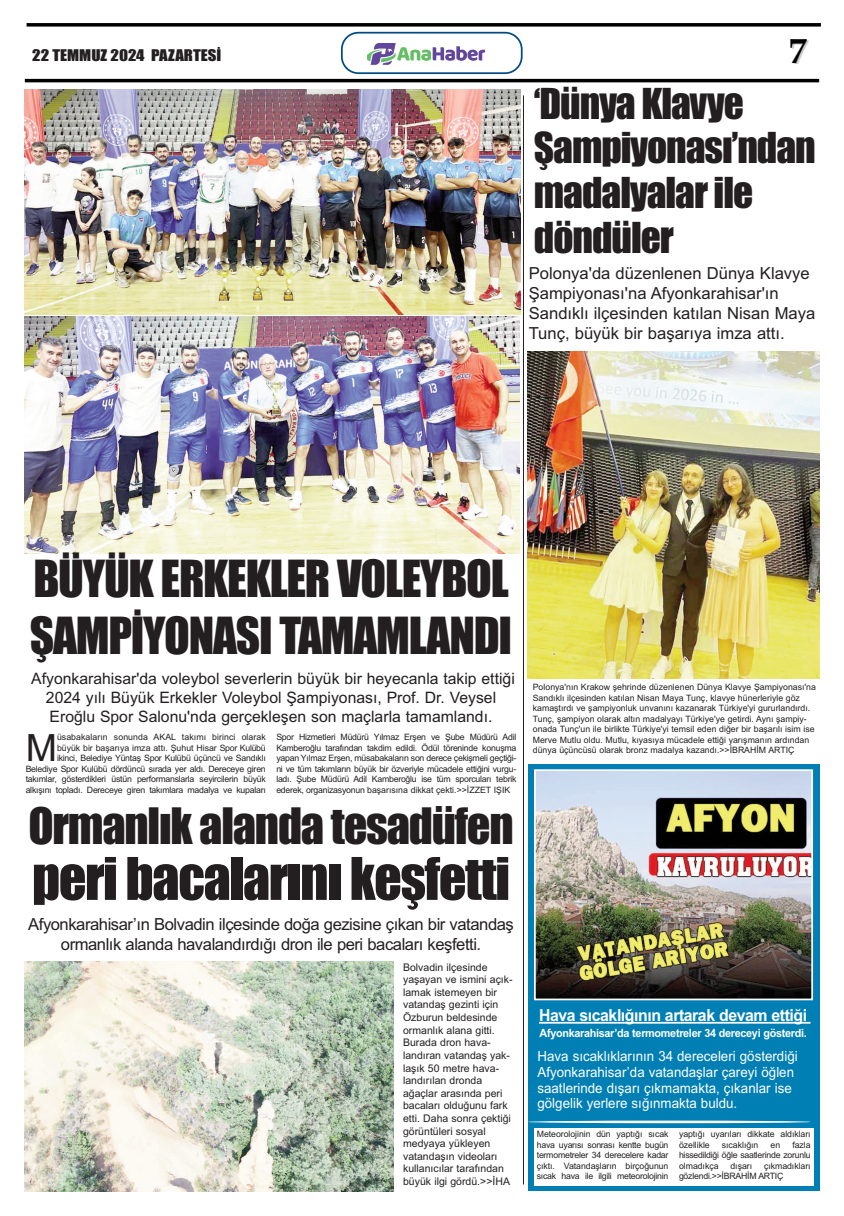
<style>
.page{position:relative;width:844px;height:1216px;background:#fff}
.page>*{position:absolute;margin:0;border:0;box-sizing:border-box;transform-origin:0 0}
.t1{font:54.25px "Impact";letter-spacing:-.025em;color:#231f20}
.t2{font:47.25px/56.7px "Impact";letter-spacing:-.025em;color:#231f20}
.t3{font:46.38px "Impact";letter-spacing:-.025em;color:#231f20}
.t4{font:39.38px/44.6px "Impact";letter-spacing:-.025em;color:#231f20}
.t5{font:37.54px "Arial";color:#231f20}
.t6{font:700 36.57px "Palatino";color:#000}
.t7{font:16.62px/19.9px "Arial";letter-spacing:-.01em;color:#231f20}
.t8{font:16.62px/19.9px "Arial";letter-spacing:-.03em;color:#231f20;text-align:center}
.t9{font:700 16.62px "Arial";letter-spacing:-.03em;color:#fff;scale:.95 1}
.t10{font:15.75px/18.9px "Arial";color:#231f20;text-align:center}
.t11{font:14.88px "Impact";color:#231f20;scale:1.13 1}
.t12{font:14px/15.8px "Arial";color:#fff;scale:.95 1}
.t13{font:700 11.38px "Arial";letter-spacing:-.03em;color:#fff;scale:.95 1}
.t14{font:10.5px/12.6px "Arial";color:#231f20}
.t15{font:8.75px/10.5px "Arial";color:#231f20;text-align:justify}
.t16{font:8.75px/10.5px "Arial";letter-spacing:-.03em;color:#231f20;text-align:right}
</style>
<div class="page">
<svg style="left:27px;top:23px;width:793px;height:4px;fill:#070707"></svg>
<hr style="left:25px;top:79px;width:794px;height:3px;background:#000">
<svg style="left:341px;top:32px;width:181px;height:42px"></svg>
<img style="left:367px;top:41px;width:117px;height:26px">
<hr style="left:523px;top:95px;width:1px;height:1089px;background:#231f20">
<img style="left:25px;top:89px;width:495px;height:464px">
<img style="left:25px;top:316px;width:494px;height:237px">
<img style="left:527px;top:352px;width:292px;height:326px">
<div style="left:527px;top:764px;width:292px;height:427px;background:#007fb4"></div>
<img style="left:537px;top:772px;width:272px;height:225px">
<div style="left:534px;top:769px;width:278px;height:231px;border:2px solid #fff"></div>
<hr style="left:539px;top:1021px;width:271px;height:2px;background:#fff">
<div style="left:534px;top:1128px;width:279px;height:58px;background:#fff"></div>
<hr style="left:527px;top:1120px;width:283px;height:3px;background:#fff;border-radius:50%">
<img style="left:25px;top:961px;width:369px;height:230px">
<h3 class="t11" style="left:32px;top:47px;width:169px">22 TEMMUZ 2024 PAZARTESİ</h3>
<h3 class="t6" style="left:788px;top:28px;width:20px">7</h3>
<h3 class="t4" style="left:534px;top:83px;width:283px">‘Dünya Klavye<br>Şampiyonası’ndan madalyalar ile döndüler</h3>
<h3 class="t7" style="left:528px;top:263px;width:288px">Polonya'da düzenlenen Dünya Klavye Şampiyonası'na Afyonkarahisar'ın Sandıklı ilçesinden katılan Nisan Maya Tunç, büyük bir başarıya imza attı.</h3>
<h2 class="t2" style="left:30px;top:552px;width:483px">BÜYÜK ERKEKLER VOLEYBOL<br>ŞAMPİYONASI TAMAMLANDI</h2>
<h3 class="t10" style="left:31px;top:669px;width:485px">Afyonkarahisar'da voleybol severlerin büyük bir heyecanla takip ettiği<br>2024 yılı Büyük Erkekler Voleybol Şampiyonası, Prof. Dr. Veysel<br>Eroğlu Spor Salonu'nda gerçekleşen son maçlarla tamamlandı.</h3>
<h3 class="t5" style="left:26px;top:726px;width:33px">M</h3>
<p class="t16" style="left:26px;top:731px;width:241px">üsabakaların sonunda AKAL takımı birinci olarak<br>büyük bir başarıya imza attı. Şuhut Hisar Spor Kulübü<br>ikinci, Belediye Yüntaş Spor Kulübü üçüncü ve Sandıklı Belediye Spor Kulübü dördüncü sırada yer aldı. Dereceye giren takımlar, gösterdikleri üstün performanslarla seyircilerin büyük alkışını topladı. Dereceye giren takımlara madalya ve kupaları</p>
<p class="t15" style="left:276px;top:731px;width:241px">Spor Hizmetleri Müdürü Yılmaz Erşen ve Şube Müdürü Adil Kamberoğlu tarafından takdim edildi. Ödül töreninde konuşma yapan Yılmaz Erşen, müsabakaların son derece çekişmeli geçtiği&shy;ni ve tüm takımların büyük bir özveriyle mücadele ettiğini vurgu&shy;ladı. Şube Müdürü Adil Kamberoğlu ise tüm sporcuları tebrik ederek, organizasyonun başarısına dikkat çekti.&gt;&gt;İZZET IŞIK</p>
<h3 class="t3" style="left:28px;top:800px;width:486px">Ormanlık alanda tesadüfen</h3>
<h1 class="t1" style="left:32px;top:849px;width:479px">peri bacalarını keşfetti</h1>
<h3 class="t8" style="left:28px;top:913px;width:487px">Afyonkarahisar’ın Bolvadin ilçesinde doğa gezisine çıkan bir vatandaş ormanlık alanda havalandırdığı dron ile peri bacaları keşfetti.</h3>
<p class="t14" style="left:403px;top:960px;width:111px">Bolvadin ilçesinde yaşayan ve ismini açık&shy;lamak istemeyen bir vatandaş gezinti için<br>Özburun beldesinde ormanlık alana gitti.<br>Burada dron hava&shy;landıran vatandaş yak&shy;laşık 50 metre hava&shy;landırılan dronda ağaçlar arasında peri bacaları olduğunu fark etti. Daha sonra çektiği görüntüleri sosyal medyaya yükleyen vatandaşın videoları kullanıcılar tarafından büyük ilgi gördü.&gt;&gt;İHA</p>
<p class="t15" style="left:532px;top:681px;width:285px;text-align:left">Polonya'nın Krakow şehrinde düzenlenen Dünya Klavye Şampiyonası'na Sandıklı ilçesinden katılan Nisan Maya Tunç, klavye hünerleriyle göz kamaştırdı ve şampiyonluk unvanını kazanarak Türkiye'yi gururlandırdı.<br>Tunç, şampiyon olarak altın madalyayı Türkiye'ye getirdi. Aynı şampiy&shy;onada Tunç'un ile birlikte Türkiye'yi temsil eden diğer bir başarılı isim ise Merve Mutlu oldu. Mutlu, kıyasıya mücadele ettiği yarışmanın ardından dünya üçüncüsü olarak bronz madalya kazandı.&gt;&gt;İBRAHİM ARTIÇ</p>
<h3 class="t9" style="left:539px;top:1005px;width:283px">Hava sıcaklığının artarak devam ettiği</h3>
<h3 class="t13" style="left:539px;top:1026px;width:283px">Afyonkarahisar’da termometreler 34 dereceyi gösterdi.</h3>
<h3 class="t12" style="left:537px;top:1048px;width:275px">Hava sıcaklıklarının 34 dereceleri gösterdiği Afyonkarahisar’da vatandaşlar çareyi öğlen saatlerinde dışarı çıkmamakta, çıkanlar ise gölgelik yerlere sığınmakta buldu.</h3>
<p class="t15" style="left:536px;top:1129px;width:133px">Meteorolojinin dün yaptığı sıcak hava uyarısı sonrası kentte bugün termometreler 34 derecelere kadar çıktı. Vatandaşların birçoğunun sıcak hava ile ilgili meteorolojinin</p>
<p class="t15" style="left:678px;top:1129px;width:133px">yaptığı uyarıları dikkate aldıkları özellikle</p>
<p class="t15" style="left:678px;top:1139px;width:133px;text-indent:113px">fazla hissedildiği öğle saatlerinde zorunlu olmadıkça</p>
<p class="t15" style="left:721px;top:1139px;width:38px">sıcaklığın</p>
<p class="t15" style="left:770px;top:1139px;width:11px">en</p>
<p class="t16" style="left:678px;top:1160px;width:133px;text-align:left;text-indent:85px">çıkmadıkları gözlendi.&gt;&gt;İBRAHİM ARTIÇ</p>
<p class="t15" style="left:730px;top:1160px;width:23px">dışarı</p>
</div>
